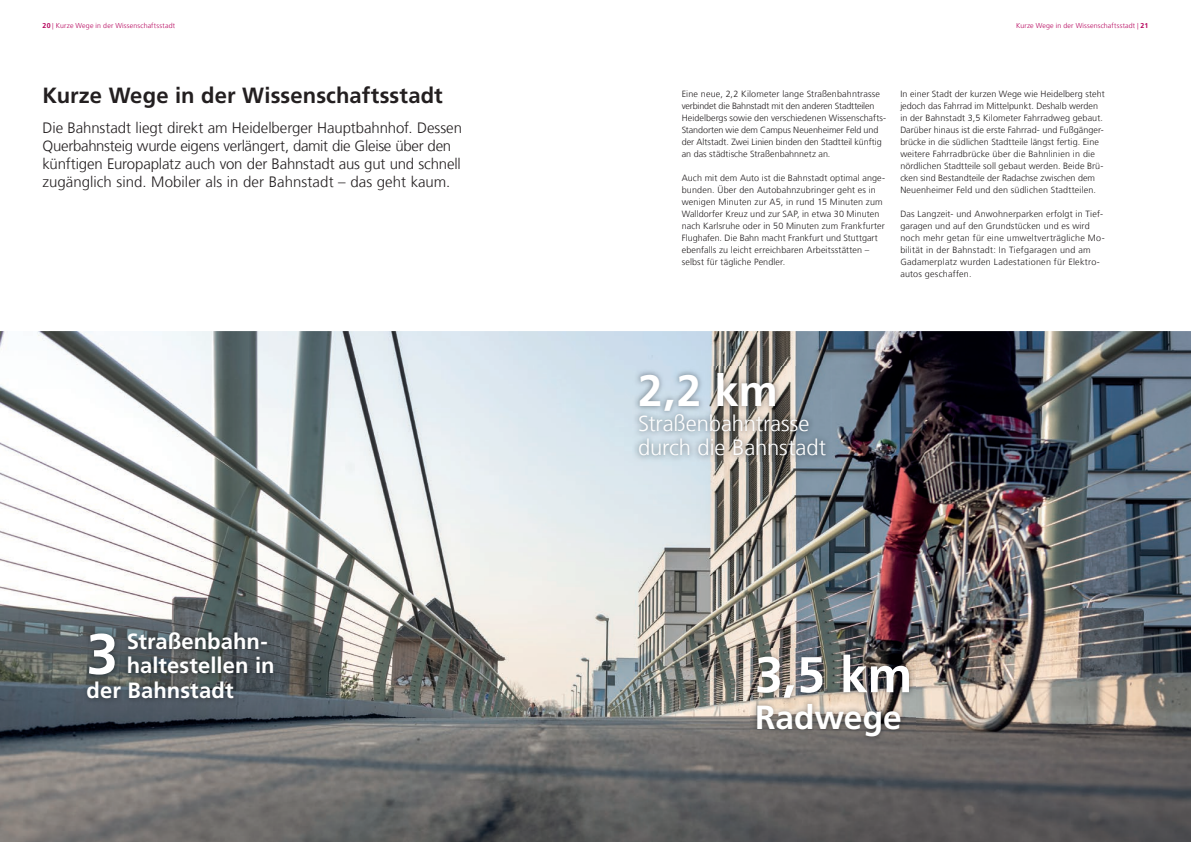
<style>
.page{position:relative;width:1191px;height:842px;background:#fff}
.page>*{position:absolute;margin:0;border:0;box-sizing:border-box;transform-origin:0 0}
.t1{font:700 57px "Frutiger LT Com";color:#fff}
.t2{font:700 50.2px "Frutiger LT Com";color:#fff}
.t3{font:700 44px "Frutiger LT Com";color:#fff}
.t4{font:700 33.4px "Frutiger LT Com";color:#fff}
.t5{font:700 22px/24px "Frutiger LT Com";letter-spacing:.005em;color:#fff}
.t6{font:300 22px/24px "Frutiger LT Com";letter-spacing:-.005em;color:#fff}
.t7{font:700 22px "Frutiger LT Com";letter-spacing:.005em;color:#231f20}
.t8{font:300 15px/18px "Frutiger LT Com";letter-spacing:-.01em;color:#231f20}
.t9{font:300 9px/12px "Frutiger LT Com";letter-spacing:.01em;color:#231f20}
.t10{font:300 7px "Frutiger LT Com";letter-spacing:.025em;color:#b5025b}
.s1{font-weight:700}
.s2{font-family:"Arial Narrow";font-weight:400}
</style>
<div class="page">
<img style="left:0;top:331px;width:1191px;height:511px">
<img style="left:633px;top:367px;width:198px;height:95px">
<img style="left:751px;top:648px;width:164px;height:94px">
<img style="left:81px;top:626px;width:198px;height:78px">
<p class="t10" style="left:43px;top:22px;width:134px"><span class="s1">20</span> <span class="s2">|</span> Kurze Wege in der Wissenschaftsstadt</p>
<p class="t10" style="left:1016px;top:22px;width:134px">Kurze Wege in der Wissenschaftsstadt <span class="s2">|</span> <span class="s1">21</span></p>
<h3 class="t7" style="left:43px;top:83px;width:402px">Kurze Wege in der Wissenschaftsstadt</h3>
<p class="t8" style="left:43px;top:119px;width:421px">Die Bahnstadt liegt direkt am Heidelberger Hauptbahnhof. Dessen Querbahnsteig wurde eigens verlängert, damit die Gleise über den künftigen Europaplatz auch von der Bahnstadt aus gut und schnell zugänglich sind. Mobiler als in der Bahnstadt – das geht kaum.</p>
<h3 class="t5" style="left:127px;top:630px;width:149px">Straßenbahn&shy;haltestellen in</h3>
<h1 class="t1" style="left:86px;top:621px;width:33px">3</h1>
<h3 class="t5" style="left:86px;top:678px;width:149px">der Bahnstadt</h3>
<p class="t9" style="left:681px;top:88px;width:206px">Eine neue, 2,2 Kilometer lange Straßenbahntrasse verbindet die Bahnstadt mit den anderen Stadtteilen Heidelbergs sowie den verschiedenen Wissenschafts-Standorten wie dem Campus Neuenheimer Feld und der Altstadt. Zwei Linien binden den Stadtteil künftig an das städtische Straßenbahnnetz an.</p>
<p class="t9" style="left:681px;top:172px;width:205px">Auch mit dem Auto ist die Bahnstadt optimal ange&shy;bunden. Über den Autobahnzubringer geht es in wenigen Minuten zur A5, in rund 15 Minuten zum Walldorfer Kreuz und zur SAP, in etwa 30 Minuten nach Karlsruhe oder in 50 Minuten zum Frankfurter Flughafen. Die Bahn macht Frankfurt und Stuttgart ebenfalls zu leicht erreichbaren Arbeitsstätten – selbst für tägliche Pendler.</p>
<p class="t9" style="left:900px;top:88px;width:206px">In einer Stadt der kurzen Wege wie Heidelberg steht jedoch das Fahrrad im Mittelpunkt. Deshalb werden in der Bahnstadt 3,5 Kilometer Fahrradweg gebaut.<br>Darüber hinaus ist die erste Fahrrad- und Fußgänger&shy;brücke in die südlichen Stadtteile längst fertig. Eine weitere Fahrradbrücke über die Bahnlinien in die nördlichen Stadtteile soll gebaut werden. Beide Brü&shy;cken sind Bestandteile der Radachse zwischen dem Neuenheimer Feld und den südlichen Stadtteilen.</p>
<p class="t9" style="left:900px;top:208px;width:206px">Das Langzeit- und Anwohnerparken erfolgt in Tief&shy;garagen und auf den Grundstücken und es wird noch mehr getan für eine umweltverträgliche Mo&shy;bilität in der Bahnstadt: In Tiefgaragen und am Gadamerplatz wurden Ladestationen für Elektro&shy;autos geschaffen.</p>
<h3 class="t3" style="left:638px;top:365px;width:141px">2,2 km</h3>
<h3 class="t6" style="left:638px;top:412px;width:189px">Straßenbahntrasse durch die Bahnstadt</h3>
<h2 class="t2" style="left:755px;top:645px;width:159px">3,5 km</h2>
<h3 class="t4" style="left:755px;top:697px;width:148px">Radwege</h3>
</div>
